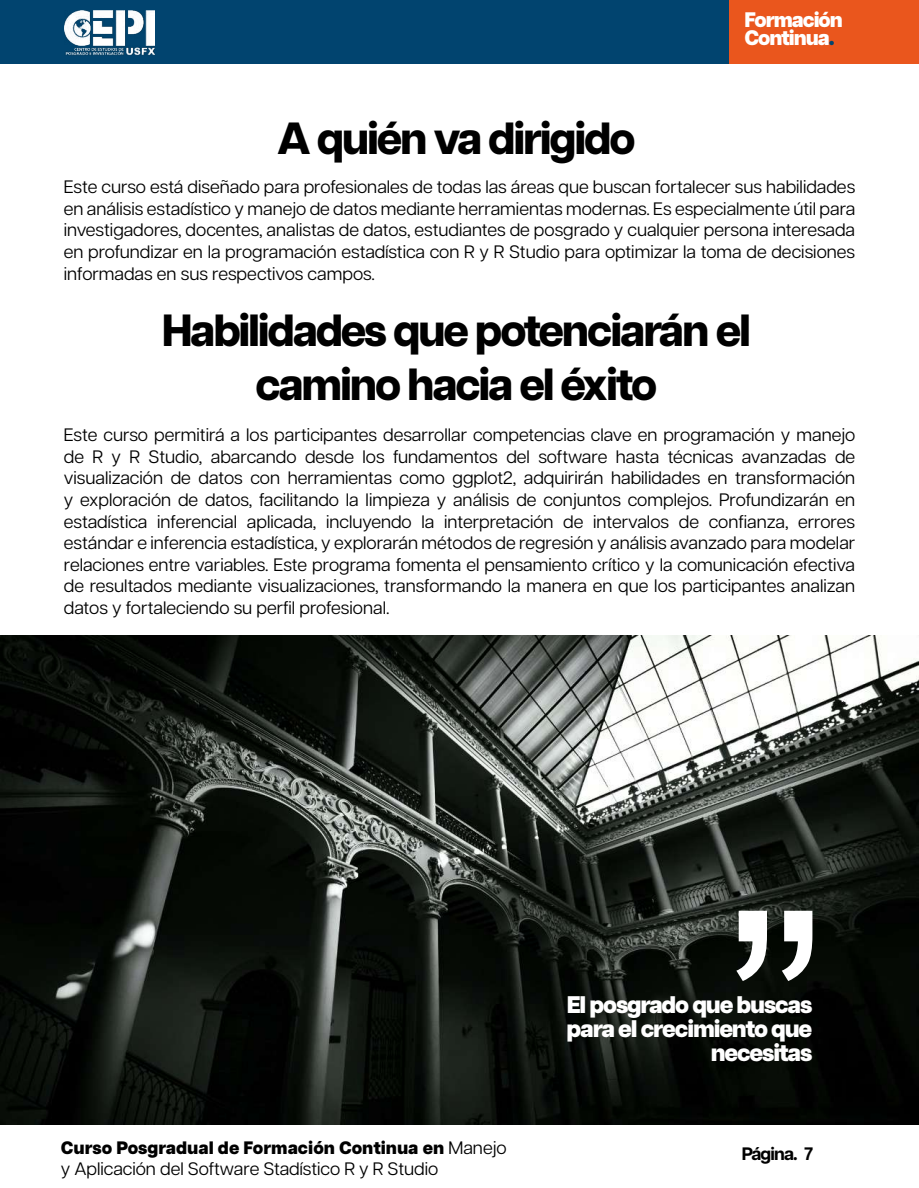
<style>
.page{position:relative;width:919px;height:1188px;background:#fff}
.page>*{position:absolute;margin:0;border:0;box-sizing:border-box;transform-origin:0 0}
.t1{font:800 45px/54px "Articulat CF";letter-spacing:-.05em;color:#000;text-align:center}
.t2{font:800 24px/24px "Articulat CF";letter-spacing:-.05em;color:#fff;text-align:right}
.t3{font:800 21px/18px "Articulat CF";letter-spacing:-.05em;color:#fff}
.t4{font:18px/21.6px "Articulat CF";color:#000;text-align:justify}
.t5{font:700 18px "Articulat CF";letter-spacing:-.05em;color:#000}
.s1{color:#01446f}
.s2{font-weight:800}
</style>
<div class="page">
<div style="left:0;top:0;width:729px;height:64px;background:#01446f"></div>
<div style="left:729px;top:0;width:189px;height:64px;background:#ea561d"></div>
<img style="left:65px;top:10px;width:90px;height:46px">
<img style="left:0;top:635px;width:918px;height:489px">
<svg style="left:736px;top:911px;width:76px;height:70px"></svg>
<h1 class="t1" style="left:277px;top:114px;width:359px">A quién va dirigido</h1>
<p class="t3" style="left:744px;top:12px;width:100px">Formación<br>Continua<span class="s1">.</span></p>
<p class="t4" style="left:64px;top:176px;width:792px">Este curso está diseñado para profesionales de todas las áreas que buscan fortalecer sus habilidades en análisis estadístico y manejo de datos mediante herramientas modernas. Es especialmente útil para investigadores, docentes, analistas de datos, estudiantes de posgrado y cualquier persona interesada en profundizar en la programación estadística con R y R Studio para optimizar la toma de decisiones informadas en sus respectivos campos.</p>
<h1 class="t1" style="left:162px;top:306px;width:590px">Habilidades que potenciarán el camino hacia el éxito</h1>
<p class="t4" style="left:64px;top:424px;width:793px">Este curso permitirá a los participantes desarrollar competencias clave en programación y manejo de R y R Studio, abarcando desde los fundamentos del software hasta técnicas avanzadas de visualización de datos con herramientas como ggplot2, adquirirán habilidades en transformación y exploración de datos, facilitando la limpieza y análisis de conjuntos complejos. Profundizarán en estadística inferencial aplicada, incluyendo la interpretación de intervalos de confianza, errores estándar e inferencia estadística, y explorarán métodos de regresión y análisis avanzado para modelar relaciones entre variables. Este programa fomenta el pensamiento crítico y la comunicación efectiva de resultados mediante visualizaciones, transformando la manera en que los participantes analizan datos y fortaleciendo su perfil profesional.</p>
<p class="t4" style="left:61px;top:1137px;width:447px"><span class="s2">Curso Posgradual de Formación Continua en</span> Manejo y Aplicación del Software Stadístico R y R Studio</p>
<h2 class="t2" style="left:566px;top:994px;width:247px">El posgrado que buscas para el crecimiento que necesitas</h2>
<p class="t5" style="left:741px;top:1143px;width:73px">Página. 7</p>
</div>
